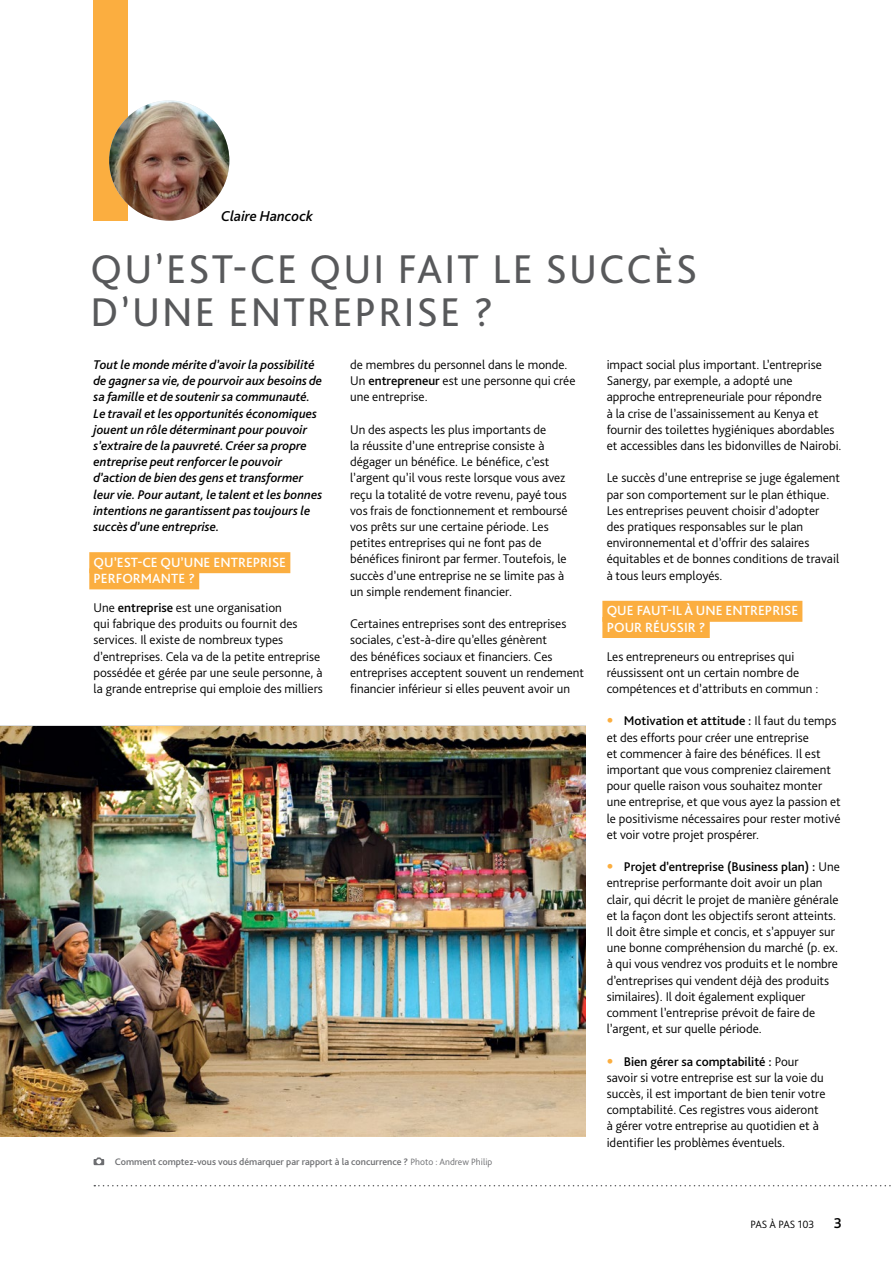
<style>
.page{position:relative;width:893px;height:1263px;background:#fff}
.page>*{position:absolute;margin:0;border:0;box-sizing:border-box;transform-origin:0 0}
.t1{font:42px/43.5px "Bliss Pro";letter-spacing:.05em;color:#58595b}
.t2{font:italic 500 15px "Bliss Pro";color:#000}
.t3{font:500 15px "Bliss Pro";color:#000}
.t4{font:500 13.95px/16.2px "Bliss Pro";color:#fff}
.t5{font:300 13.2px/16.2px "Bliss Pro";color:#000}
.t6{font:italic 500 13.2px/16.2px "Bliss Pro";color:#000}
.t7{font:300 11.1px "Bliss Pro";color:#000}
.t8{font:500 9.9px "Bliss Pro";color:#6d6e71}
.s1{font-weight:500}
.s2{font-weight:300;font-size:9.6px}
.s3{font-family:"Trade Gothic Bold Cond Twenty";font-weight:400;color:#fbae40}
</style>
<div class="page">
<svg style="left:94px;top:1185px;width:797px;height:1px"></svg>
<div style="left:89px;top:552px;width:201px;height:21px;background:#fbae40"></div>
<div style="left:89px;top:568px;width:110px;height:21px;background:#fbae40"></div>
<div style="left:602px;top:601px;width:200px;height:21px;background:#fbae40"></div>
<div style="left:602px;top:617px;width:108px;height:21px;background:#fbae40"></div>
<img style="left:0;top:726px;width:585px;height:411px">
<div style="left:94px;top:0;width:34px;height:221px;background:#fbae40"></div>
<img style="left:109px;top:100px;width:120px;height:121px;border-radius:60px">
<svg style="left:94px;top:1157px;width:10px;height:8px"></svg>
<p class="t2" style="left:221px;top:206px;width:93px">Claire Hancock</p>
<h1 class="t1" style="left:91px;top:246px;width:608px">QU’EST-CE QUI FAIT LE SUCCÈS<br>D’UNE ENTREPRISE ?</h1>
<p class="t6" style="left:94px;top:356px;width:230px">Tout le monde mérite d’avoir la possibilité de gagner sa vie, de pourvoir aux besoins de sa famille et de soutenir sa communauté.<br>Le travail et les opportunités économiques jouent un rôle déterminant pour pouvoir s’extraire de la pauvreté. Créer sa propre entreprise peut renforcer le pouvoir d’action de bien des gens et transformer leur vie. Pour autant, le talent et les bonnes intentions ne garantissent pas toujours le succès d’une entreprise.</p>
<p class="t4" style="left:94px;top:554px;width:194px">QU’EST-CE QU’UNE ENTREPRISE<br>PERFORMANTE ?</p>
<p class="t5" style="left:94px;top:599px;width:231px">Une <span class="s1">entreprise</span> est une organisation<br>qui fabrique des produits ou fournit des services. Il existe de nombreux types d’entreprises. Cela va de la petite entreprise possédée et gérée par une seule personne, à la grande entreprise qui emploie des milliers</p>
<p class="t5" style="left:350px;top:356px;width:227px">de membres du personnel dans le monde.<br>Un <span class="s1">entrepreneur</span> est une personne qui crée une entreprise.</p>
<p class="t5" style="left:350px;top:421px;width:219px">Un des aspects les plus importants de<br>la réussite d’une entreprise consiste à dégager un bénéfice. Le bénéfice, c’est l’argent qu’il vous reste lorsque vous avez reçu la totalité de votre revenu, payé tous vos frais de fonctionnement et remboursé vos prêts sur une certaine période. Les petites entreprises qui ne font pas de bénéfices finiront par fermer. Toutefois, le succès d’une entreprise ne se limite pas à un simple rendement financier.</p>
<p class="t5" style="left:350px;top:615px;width:235px">Certaines entreprises sont des entreprises sociales, c’est-à-dire qu’elles génèrent<br>des bénéfices sociaux et financiers. Ces entreprises acceptent souvent un rendement financier inférieur si elles peuvent avoir un</p>
<p class="t8" style="left:115px;top:1156px;width:379px">Comment comptez-vous vous démarquer par rapport à la concurrence ? <span class="s2">Photo : Andrew Philip</span></p>
<p class="t5" style="left:607px;top:356px;width:236px">impact social plus important. L’entreprise Sanergy, par exemple, a adopté une approche entrepreneuriale pour répondre<br>à la crise de l’assainissement au Kenya et fournir des toilettes hygiéniques abordables et accessibles dans les bidonvilles de Nairobi.</p>
<p class="t5" style="left:607px;top:470px;width:235px">Le succès d’une entreprise se juge également par son comportement sur le plan éthique.<br>Les entreprises peuvent choisir d’adopter des pratiques responsables sur le plan environnemental et d’offrir des salaires équitables et de bonnes conditions de travail à tous leurs employés.</p>
<p class="t4" style="left:607px;top:603px;width:193px">QUE FAUT-IL À UNE ENTREPRISE<br>POUR RÉUSSIR ?</p>
<p class="t5" style="left:607px;top:648px;width:213px">Les entrepreneurs ou entreprises qui réussissent ont un certain nombre de compétences et d’attributs en commun :</p>
<p class="t5" style="left:607px;top:713px;width:236px"><span class="s3">•</span> <span class="s1">Motivation et attitude :</span> Il faut du temps et des efforts pour créer une entreprise<br>et commencer à faire des bénéfices. Il est important que vous compreniez clairement pour quelle raison vous souhaitez monter une entreprise, et que vous ayez la passion et le positivisme nécessaires pour rester motivé et voir votre projet prospérer.</p>
<p class="t5" style="left:607px;top:858px;width:235px"><span class="s3">•</span> <span class="s1">Projet d’entreprise (Business plan) :</span> Une entreprise performante doit avoir un plan clair, qui décrit le projet de manière générale et la façon dont les objectifs seront atteints.<br>Il doit être simple et concis, et s’appuyer sur une bonne compréhension du marché (p. ex. à qui vous vendrez vos produits et le nombre d’entreprises qui vendent déjà des produits similaires). Il doit également expliquer comment l’entreprise prévoit de faire de l’argent, et sur quelle période.</p>
<p class="t5" style="left:607px;top:1053px;width:220px"><span class="s3">•</span> <span class="s1">Bien gérer sa comptabilité :</span> Pour savoir si votre entreprise est sur la voie du succès, il est important de bien tenir votre comptabilité. Ces registres vous aideront à gérer votre entreprise au quotidien et à identifier les problèmes éventuels.</p>
<p class="t7" style="left:750px;top:1217px;width:66px">PAS À PAS 103</p>
<p class="t3" style="left:834px;top:1213px;width:10px">3</p>
</div>
